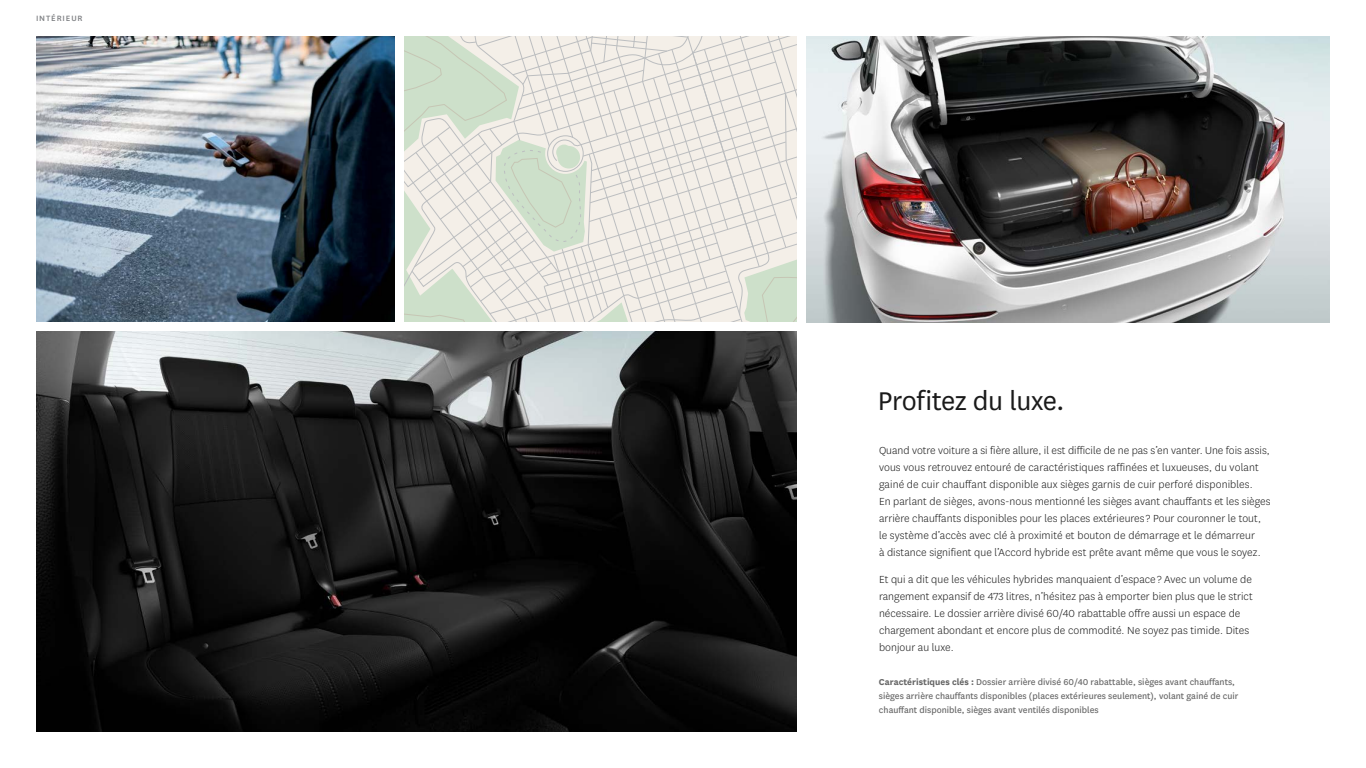
<style>
.page{position:relative;width:1366px;height:768px;background:#fff}
.page>*{position:absolute;margin:0;border:0;box-sizing:border-box;transform-origin:0 0}
.t1{font:30px "National";letter-spacing:-.015em;color:#1a1a1a}
.t2{font:300 12px/17px "National";letter-spacing:.005em;color:#1a1a1a}
.t3{font:10px/14px "National";color:#666}
.t4{font:500 9px "National";letter-spacing:.1em;color:#808285}
.s1{font-weight:700}
</style>
<div class="page">
<svg style="left:404px;top:36px;width:393px;height:286px;background:#e5e6dd"></svg>
<img style="left:36px;top:331px;width:761px;height:401px">
<img style="left:36px;top:36px;width:359px;height:286px">
<img style="left:806px;top:36px;width:524px;height:286px">
<p class="t4" style="left:36px;top:12px;width:48px">INTÉRIEUR</p>
<h1 class="t1" style="left:878px;top:382px;width:188px">Profitez du luxe.</h1>
<p class="t2" style="left:879px;top:442px;width:393px">Quand votre voiture a si fière allure, il est difficile de ne pas s’en vanter. Une fois assis, vous vous retrouvez entouré de caractéristiques raffinées et luxueuses, du volant gainé de cuir chauffant disponible aux sièges garnis de cuir perforé disponibles.<br>En parlant de sièges, avons-nous mentionné les sièges avant chauffants et les sièges arrière chauffants disponibles pour les places extérieures ? Pour couronner le tout, le système d’accès avec clé à proximité et bouton de démarrage et le démarreur<br>à distance signifient que l’Accord hybride est prête avant même que vous le soyez.</p>
<p class="t2" style="left:879px;top:571px;width:375px">Et qui a dit que les véhicules hybrides manquaient d’espace ? Avec un volume de rangement expansif de 473 litres, n’hésitez pas à emporter bien plus que le strict nécessaire. Le dossier arrière divisé 60/40 rabattable offre aussi un espace de chargement abondant et encore plus de commodité. Ne soyez pas timide. Dites bonjour au luxe.</p>
<p class="t3" style="left:879px;top:675px;width:361px"><span class="s1">Caractéristiques clés :</span> Dossier arrière divisé 60/40 rabattable, sièges avant chauffants, sièges arrière chauffants disponibles (places extérieures seulement), volant gainé de cuir chauffant disponible, sièges avant ventilés disponibles</p>
</div>
